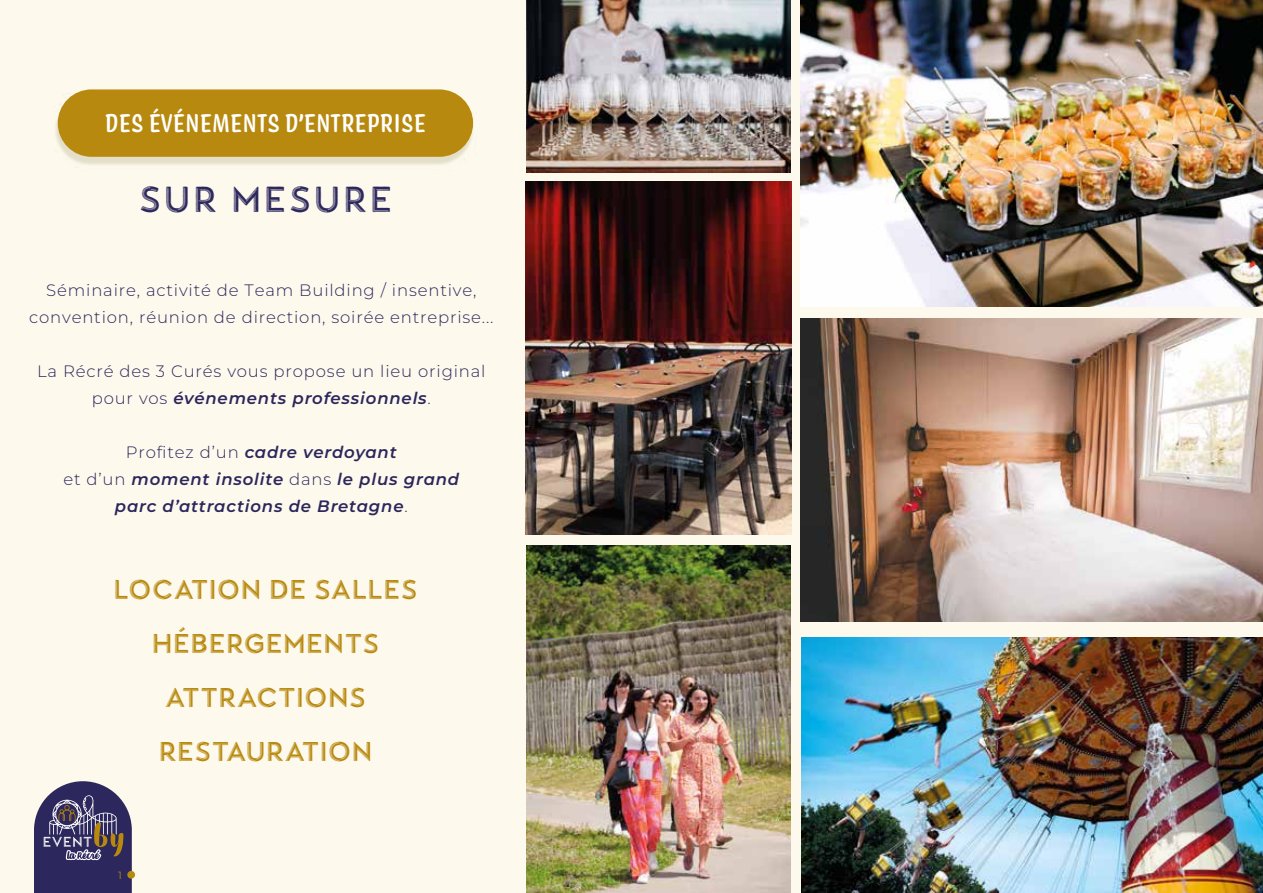
<style>
.page{position:relative;width:1263px;height:893px;background:#fdf9ec}
.page>*{position:absolute;margin:0;border:0;box-sizing:border-box;transform-origin:0 0}
.t1{font:36px "Buket Retro Prisma";letter-spacing:.05em;color:#2c275c}
.t2{font:27px/54px "Buket Retro Prisma";color:#b8890f;text-align:center}
.t3{font:500 27px "Coniferous";color:#fff}
.t4{font:100 16.5px/27px "Montserrat";letter-spacing:.05em;color:#2c275c;text-align:center}
.t5{font:italic 100 16.5px/27px "Montserrat";letter-spacing:.05em;color:#2c275c;text-align:center}
.t6{font:100 10.5px "Montserrat";color:#b8890f}
.s1{font-style:italic}
.s2{font-style:normal}
</style>
<div class="page">
<img style="left:55px;top:90px;width:471px;height:127px">
<div style="left:58px;top:89px;width:415px;height:68px;background:#b8890f;border-radius:34px"></div>
<img style="left:801px;top:0;width:462px;height:307px">
<img style="left:526px;top:545px;width:265px;height:348px">
<img style="left:526px;top:0;width:265px;height:173px">
<img style="left:801px;top:318px;width:462px;height:304px">
<img style="left:526px;top:181px;width:265px;height:354px">
<img style="left:802px;top:637px;width:461px;height:256px">
<svg style="left:34px;top:781px;width:98px;height:112px;background:#534d71"></svg>
<div style="left:127px;top:871px;width:8px;height:8px;background:#b8890f;border-radius:50%"></div>
<h2 class="t3" style="left:105px;top:105px;width:323px">DES ÉVÉNEMENTS D’ENTREPRISE</h2>
<h1 class="t1" style="left:138px;top:176px;width:256px">SUR MESURE</h1>
<p class="t4" style="left:29px;top:276px;width:466px">Séminaire, activité de Team Building / insentive, convention, réunion de direction, soirée entreprise...</p>
<p class="t4" style="left:37px;top:357px;width:450px">La Récré des 3 Curés vous propose un lieu original pour vos <span class="s1">événements professionnels</span>.</p>
<p class="t5" style="left:63px;top:438px;width:397px"><span class="s2">Profitez d’un</span> cadre verdoyant<br><span class="s2">et d’un</span> moment insolite <span class="s2">dans</span> le plus grand parc d’attractions de Bretagne<span class="s2">.</span></p>
<h2 class="t2" style="left:113px;top:563px;width:306px">LOCATION DE SALLES<br>HÉBERGEMENTS<br>ATTRACTIONS<br>RESTAURATION</h2>
<p class="t6" style="left:118px;top:868px;width:5px">1</p>
</div>
